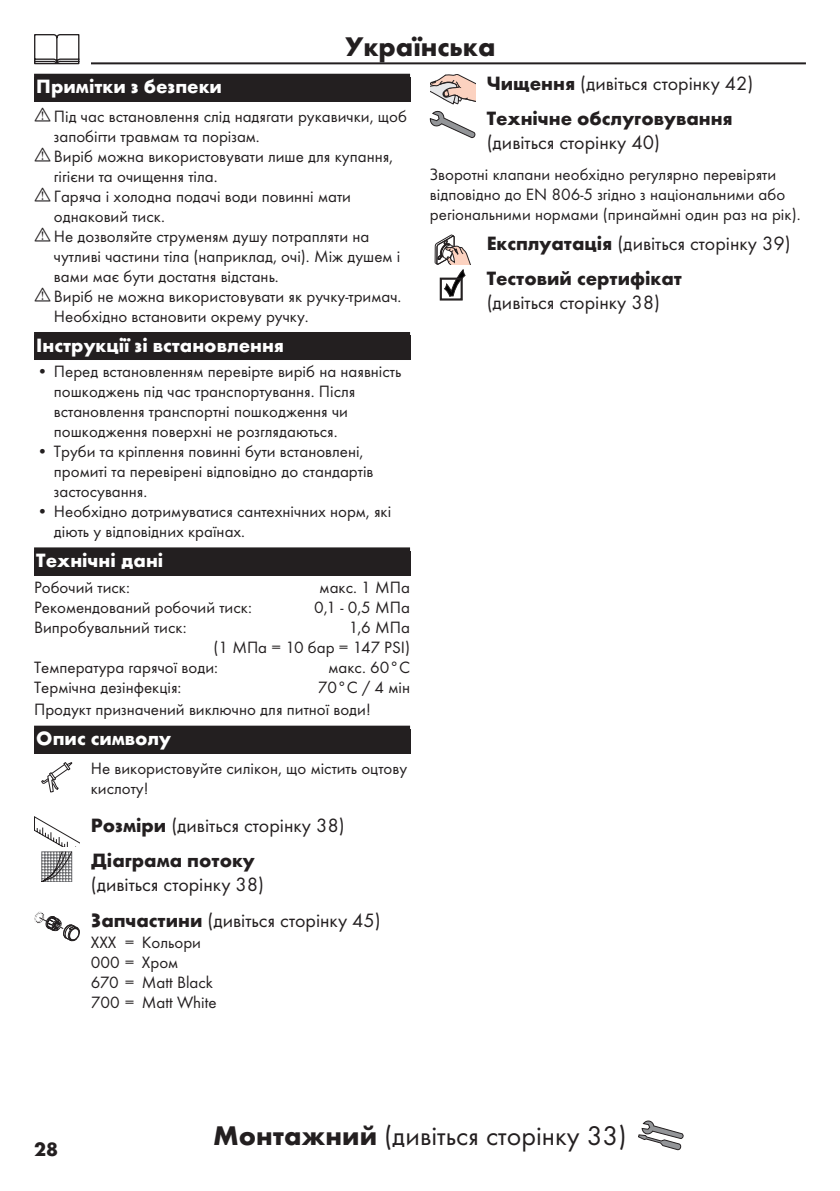
<style>
.page{position:relative;width:840px;height:1191px;background:#fff}
.page>*{position:absolute;margin:0;border:0;box-sizing:border-box;transform-origin:0 0}
.t1{font:28px "Futura TOT Boo";color:#231f20}
.t2{font:700 28px "Futura TOT";color:#231f20}
.t3{font:20px/35.4px "Futura TOT Boo";color:#231f20}
.t4{font:700 20px "Futura TOT";color:#fff}
.t5{font:700 20px "Futura TOT";color:#231f20}
.t6{font:17px/20px "Futura TOT Boo";color:#231f20}
.s1{font-family:"Futura TOT";font-weight:700}
</style>
<div class="page">
<hr style="left:34px;top:62px;width:771px;height:2px;background:#231f20">
<div style="left:23px;top:34px;width:68px;height:34px;background:#fff"></div>
<svg style="left:34px;top:34px;width:45px;height:30px"></svg>
<svg style="left:638px;top:1120px;width:45px;height:30px"></svg>
<div style="left:34px;top:74px;width:376px;height:28px;background:#231f20"></div>
<div style="left:34px;top:332px;width:376px;height:28px;background:#231f20"></div>
<div style="left:34px;top:547px;width:376px;height:28px;background:#231f20"></div>
<div style="left:34px;top:729px;width:376px;height:25px;background:#231f20"></div>
<div style="left:34px;top:725px;width:376px;height:28px;background:#231f20"></div>
<svg style="left:41px;top:762px;width:32px;height:30px"></svg>
<svg style="left:34px;top:816px;width:45px;height:66px"></svg>
<svg style="left:34px;top:911px;width:45px;height:30px"></svg>
<svg style="left:430px;top:74px;width:45px;height:30px"></svg>
<svg style="left:429px;top:111px;width:46px;height:27px"></svg>
<svg style="left:434px;top:235px;width:36px;height:65px"></svg>
<h1 class="t2" style="left:344px;top:29px;width:152px">Українська</h1>
<p class="t4" style="left:36px;top:74px;width:187px">Примітки з безпеки</p>
<p class="t6" style="left:54px;top:106px;width:354px">Під час встановлення слід надягати рукавички, щоб запобігти травмам та порізам.<br>Виріб можна використовувати лише для купання, гігієни та очищення тіла.<br>Гаряча і холодна подачі води повинні мати однаковий тиск.<br>Не дозволяйте струменям душу потрапляти на чутливі частини тіла (наприклад, очі). Між душем і вами має бути достатня відстань.<br>Виріб не можна використовувати як ручку-тримач.<br>Необхідно встановити окрему ручку.</p>
<p class="t4" style="left:36px;top:332px;width:249px">Інструкції зі встановлення</p>
<p class="t6" style="left:54px;top:361px;width:349px;text-indent:-17px">• Перед встановленням перевірте виріб на наявність пошкоджень під час транспортування. Після встановлення транспортні пошкодження чи пошкодження поверхні не розглядаються.</p>
<p class="t6" style="left:54px;top:441px;width:321px;text-indent:-17px">• Труби та кріплення повинні бути встановлені, промиті та перевірені відповідно до стандартів застосування.</p>
<p class="t6" style="left:54px;top:501px;width:339px;text-indent:-17px">• Необхідно дотримуватися сантехнічних норм, які діють у відповідних країнах.</p>
<p class="t4" style="left:36px;top:548px;width:128px">Технічні дані</p>
<p class="t6" style="left:34px;top:577px;width:97px">Робочий тиск:</p>
<p class="t6" style="left:319px;top:577px;width:92px">макс. 1 МПа</p>
<p class="t6" style="left:34px;top:597px;width:219px">Рекомендований робочий тиск:</p>
<p class="t6" style="left:314px;top:597px;width:97px">0,1 - 0,5 МПа</p>
<p class="t6" style="left:34px;top:617px;width:154px">Випробувальний тиск:</p>
<p class="t6" style="left:348px;top:617px;width:63px">1,6 МПа</p>
<p class="t6" style="left:213px;top:637px;width:198px">(1 МПа = 10 бар = 147 PSI)</p>
<p class="t6" style="left:34px;top:657px;width:185px">Температура гарячої води:</p>
<p class="t6" style="left:328px;top:657px;width:83px">макс. 60°C</p>
<p class="t6" style="left:34px;top:677px;width:149px">Термічна дезінфекція:</p>
<p class="t6" style="left:34px;top:675px;width:377px;line-height:22.8px;text-indent:283px">70°C / 4 мін<br>Продукт призначений виключно для питної води!</p>
<p class="t4" style="left:36px;top:726px;width:136px">Опис символу</p>
<p class="t6" style="left:91px;top:758px;width:317px">Не використовуйте силікон, що містить оцтову кислоту!</p>
<p class="t3" style="left:91px;top:807px;width:255px"><span class="s1">Розміри</span> (дивіться сторінку 38)</p>
<p class="t5" style="left:91px;top:848px;width:165px">Діаграма потоку</p>
<p class="t3" style="left:91px;top:866px;width:291px">(дивіться сторінку 38)<br><span class="s1">Запчастини</span> (дивіться сторінку 45)</p>
<p class="t6" style="left:91px;top:932px;width:127px">XXX = Кольори<br>000 = Хром<br>670 = Matt Black<br>700 = Matt White</p>
<p class="t3" style="left:486px;top:65px;width:268px"><span class="s1">Чищення</span> (дивіться сторінку 42)</p>
<p class="t5" style="left:486px;top:106px;width:247px">Технічне обслуговування</p>
<p class="t3" style="left:486px;top:124px;width:175px">(дивіться сторінку 40)</p>
<p class="t6" style="left:429px;top:164px;width:372px">Зворотні клапани необхідно регулярно перевіряти відповідно до EN 806-5 згідно з національними або регіональними нормами (принаймні один раз на рік).</p>
<p class="t3" style="left:486px;top:225px;width:305px"><span class="s1">Експлуатація</span> (дивіться сторінку 39)</p>
<p class="t5" style="left:486px;top:266px;width:197px">Тестовий сертифікат</p>
<p class="t3" style="left:486px;top:285px;width:175px">(дивіться сторінку 38)</p>
<p class="t5" style="left:34px;top:1136px;width:25px">28</p>
<h1 class="t1" style="left:213px;top:1119px;width:415px"><span class="s1">Монтажний</span> (дивіться сторінку 33)</h1>
</div>
